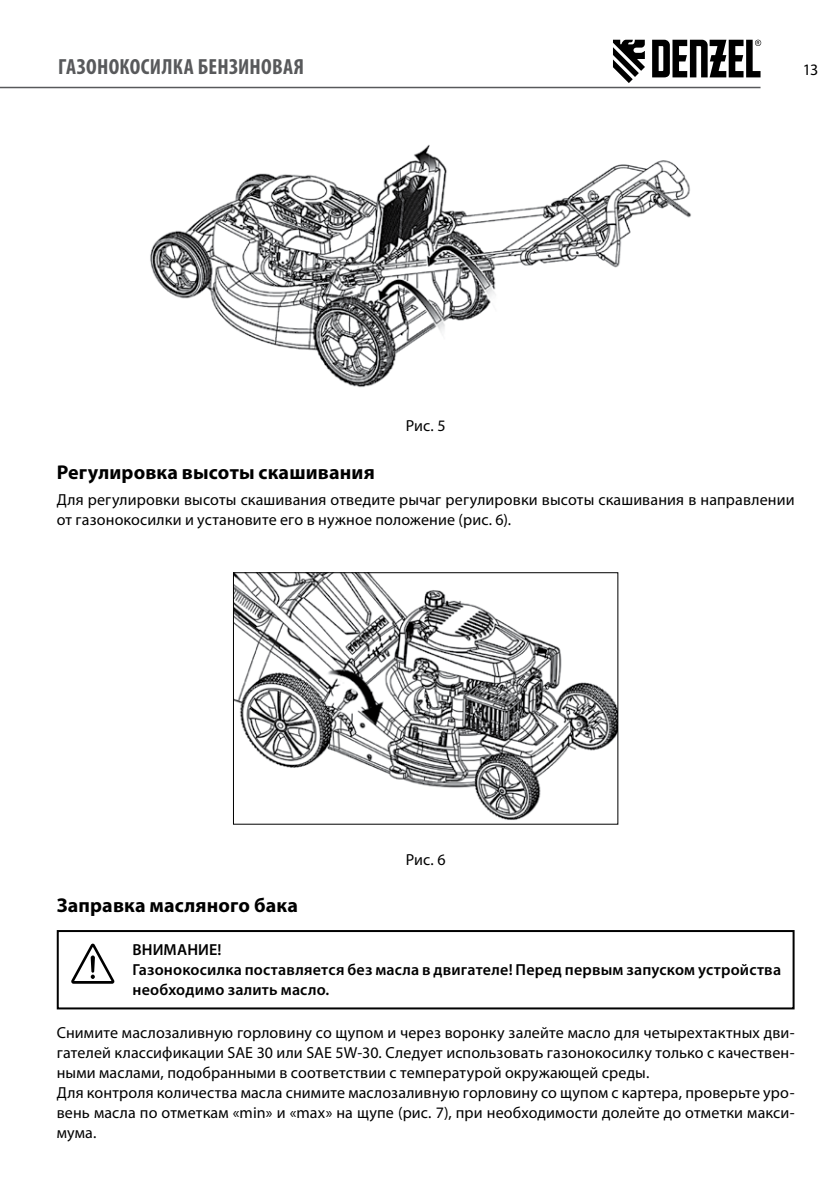
<style>
.page{position:relative;width:840px;height:1191px;background:#fff}
.page>*{position:absolute;margin:0;border:0;box-sizing:border-box;transform-origin:0 0}
.t1{font:700 condensed 22px "Myriad Pro";letter-spacing:.015em;color:#58595b}
.t2{font:700 20px "Myriad Pro";letter-spacing:.01em;color:#000}
.t3{font:16px/20px "Myriad Pro";letter-spacing:.01em;color:#000}
.t4{font:600 16px/20px "Myriad Pro";letter-spacing:.01em;color:#000}
</style>
<div class="page">
<hr style="left:0;top:87px;width:760px;height:1px;background:#58595b">
<svg style="left:613px;top:40px;width:31px;height:43px"></svg>
<svg style="left:652px;top:40px;width:108px;height:37px"></svg>
<img style="left:150px;top:144px;width:541px;height:244px">
<img style="left:235px;top:574px;width:381px;height:246px">
<div style="left:233px;top:572px;width:385px;height:252px;border:1px solid #000"></div>
<svg style="left:71px;top:943px;width:43px;height:40px"></svg>
<div style="left:57px;top:930px;width:737px;height:79px;border:2px solid #000"></div>
<h1 class="t1" style="left:58px;top:53px;width:247px">ГАЗОНОКОСИЛКА БЕНЗИНОВАЯ</h1>
<p class="t3" style="left:802px;top:60px;width:17px">13</p>
<p class="t3" style="left:405px;top:415px;width:41px">Рис. 5</p>
<p class="t2" style="left:57px;top:459px;width:319px">Регулировка высоты скашивания</p>
<p class="t3" style="left:57px;top:489px;width:739px">Для регулировки высоты скашивания отведите рычаг регулировки высоты скашивания в направлении от газонокосилки и установите его в нужное положение (рис. 6).</p>
<p class="t3" style="left:405px;top:849px;width:41px">Рис. 6</p>
<p class="t2" style="left:57px;top:892px;width:242px">Заправка масляного бака</p>
<p class="t4" style="left:132px;top:939px;width:649px">ВНИМАНИЕ!<br>Газонокосилка поставляется без масла в двигателе! Перед первым запуском устройства необходимо залить масло.</p>
<p class="t3" style="left:57px;top:1022px;width:739px">Снимите маслозаливную горловину со щупом и через воронку залейте масло для четырехтактных дви&shy;гателей классификации SAE 30 или SAE 5W-30. Следует использовать газонокосилку только с качествен&shy;ными маслами, подобранными в соответствии с температурой окружающей среды.<br>Для контроля количества масла снимите маслозаливную горловину со щупом с картера, проверьте уро&shy;вень масла по отметкам «min» и «max» на щупе (рис. 7), при необходимости долейте до отметки макси&shy;мума.</p>
</div>
